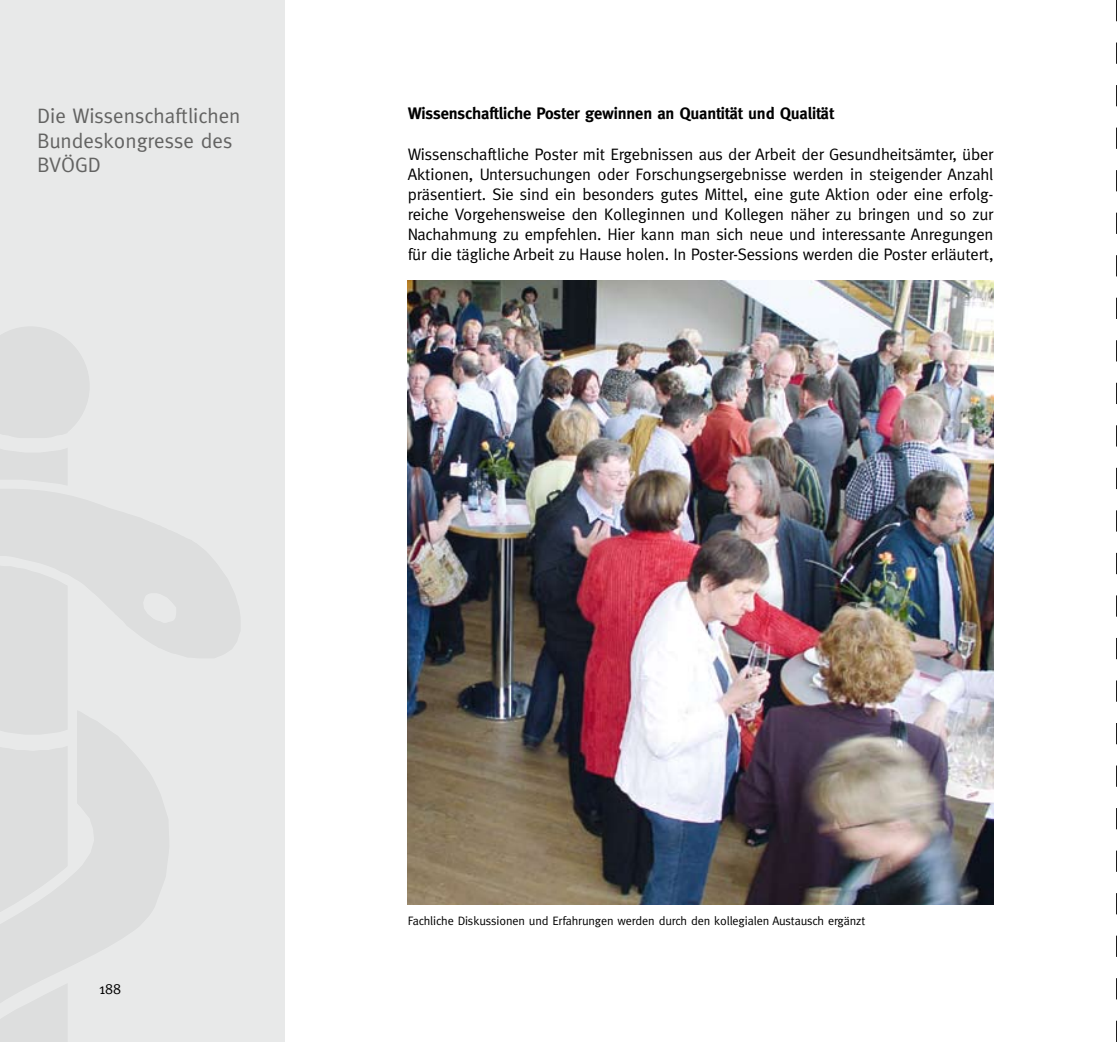
<style>
.page{position:relative;width:1117px;height:1042px;background:#fff}
.page>*{position:absolute;margin:0;border:0;box-sizing:border-box;transform-origin:0 0}
.t1{font:21px/24.5px "Meta";color:#636362}
.t2{font:16.62px/20.1px "Meta";letter-spacing:-.01em;color:#000;text-align:justify}
.t3{font:700 16.62px "Meta";letter-spacing:-.01em;color:#000}
.t4{font:14.88px "Meta";color:#000}
.t5{font:12.25px "Meta";letter-spacing:-.01em;color:#000}
</style>
<div class="page">
<div style="left:0;top:0;width:284px;height:1042px;background:#e8e9e9"></div>
<svg style="left:90px;top:502px;width:150px;height:156px;fill:#dddede"></svg>
<svg style="left:68px;top:718px;width:101px;height:249px;fill:#dddede"></svg>
<svg style="left:0;top:747px;width:68px;height:295px"></svg>
<svg style="left:0;top:327px;width:90px;height:408px"></svg>
<img style="left:407px;top:280px;width:586px;height:624px">
<p class="t1" style="left:37px;top:104px;width:205px">Die Wissenschaftlichen<br>Bundeskongresse des<br>BVÖGD</p>
<p class="t3" style="left:407px;top:104px;width:428px">Wissenschaftliche Poster gewinnen an Quantität und Qualität</p>
<p class="t2" style="left:407px;top:144px;width:587px">Wissenschaftliche Poster mit Ergebnissen aus der Arbeit der Gesundheitsämter, über Aktionen, Untersuchungen oder Forschungsergebnisse werden in steigender Anzahl präsentiert. Sie sind ein besonders gutes Mittel, eine gute Aktion oder eine erfolg&shy;reiche Vorgehensweise den Kolleginnen und Kollegen näher zu bringen und so zur Nachahmung zu empfehlen. Hier kann man sich neue und interessante Anregungen für die tägliche Arbeit zu Hause holen. In Poster-Sessions werden die Poster erläutert,</p>
<p class="t4" style="left:99px;top:980px;width:23px">188</p>
<p class="t5" style="left:407px;top:913px;width:459px">Fachliche Diskussionen und Erfahrungen werden durch den kollegialen Austausch ergänzt</p>
</div>
